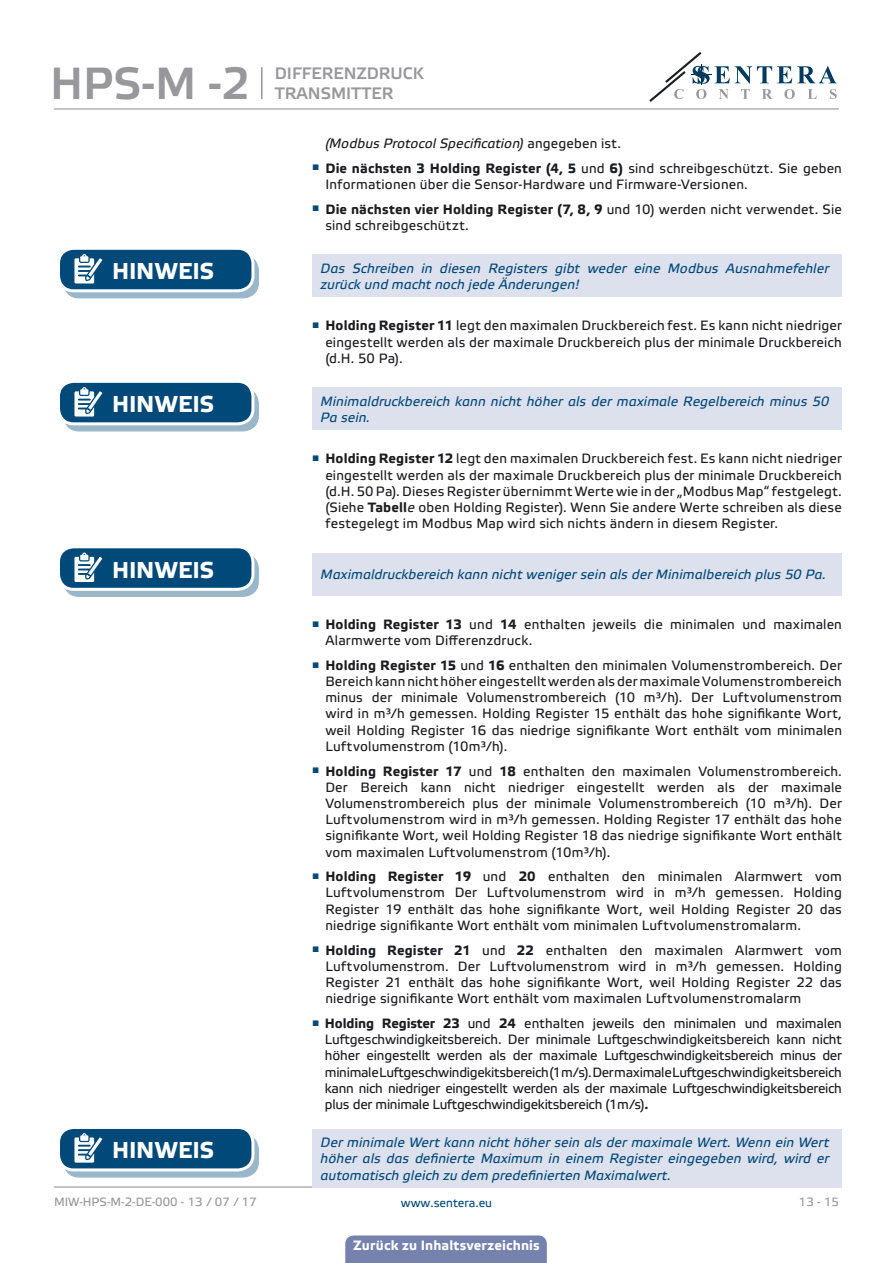
<style>
.page{position:relative;width:893px;height:1263px;background:#fff}
.page>*{position:absolute;margin:0;border:0;box-sizing:border-box;transform-origin:0 0}
.t1{font:45px "Etelka Medium Pro";color:#98989c}
.t2{font:700 22.95px "Etelka Text Pro";color:#fff}
.t3{font:16.5px "Etelka Medium Pro";color:#98989c}
.t4{font:13.5px/16.2px "Etelka Text Pro";letter-spacing:.015em;color:#1b1c20;text-align:justify}
.t5{font:italic 13.5px/16.2px "Etelka Text Pro";letter-spacing:.01em;color:#004978}
.t6{font:italic 13.5px "Etelka Text Pro";letter-spacing:.01em;color:#1b1c20}
.t7{font:700 13.5px "Etelka Text Pro";letter-spacing:.015em;color:#fff}
.t8{font:12px "Etelka Text Pro";color:#98989c}
.t9{font:12px "Etelka Text Pro";color:#004978}
.s1{font-style:normal}
.s2{font-weight:700}
.s3{font-style:italic}
</style>
<div class="page">
<hr style="left:54px;top:108px;width:785px;height:1px;background:#98989c">
<hr style="left:54px;top:1186px;width:785px;height:1px;background:#98989c">
<svg style="left:649px;top:52px;width:188px;height:50px"></svg>
<div style="left:345px;top:1235px;width:202px;height:28px;background:#7482ad"></div>
<svg style="left:64px;top:255px;width:194px;height:43px"></svg>
<div style="left:63px;top:255px;width:196px;height:43px;border:1px solid #004978;border-radius:15px"></div>
<div style="left:58px;top:248px;width:195px;height:43px;background:#004978;border-radius:15px"></div>
<div style="left:57px;top:247px;width:197px;height:45px;border:3px solid #fff;border-radius:15px"></div>
<svg style="left:74px;top:254px;width:34px;height:38px"></svg>
<div style="left:312px;top:254px;width:530px;height:43px;background:#dde0ed"></div>
<svg style="left:64px;top:388px;width:194px;height:43px"></svg>
<div style="left:63px;top:388px;width:196px;height:43px;border:1px solid #004978;border-radius:15px"></div>
<div style="left:58px;top:381px;width:195px;height:43px;background:#004978;border-radius:15px"></div>
<div style="left:57px;top:380px;width:197px;height:45px;border:3px solid #fff;border-radius:15px"></div>
<svg style="left:74px;top:387px;width:34px;height:38px"></svg>
<div style="left:312px;top:387px;width:530px;height:43px;background:#dde0ed"></div>
<div style="left:64px;top:554px;width:194px;height:42px;background:#9ab6c9;border-radius:15px"></div>
<div style="left:63px;top:553px;width:196px;height:44px;border:1px solid #004978;border-radius:15px"></div>
<div style="left:58px;top:547px;width:195px;height:42px;background:#004978;border-radius:15px"></div>
<div style="left:57px;top:545px;width:197px;height:46px;border:3px solid #fff;border-radius:15px"></div>
<svg style="left:74px;top:552px;width:34px;height:38px"></svg>
<div style="left:312px;top:553px;width:530px;height:43px;background:#dde0ed"></div>
<svg style="left:64px;top:1134px;width:194px;height:43px"></svg>
<div style="left:63px;top:1134px;width:196px;height:43px;border:1px solid #004978;border-radius:15px"></div>
<div style="left:58px;top:1127px;width:195px;height:43px;background:#004978;border-radius:15px"></div>
<div style="left:57px;top:1126px;width:197px;height:45px;border:3px solid #fff;border-radius:15px"></div>
<svg style="left:74px;top:1133px;width:34px;height:38px"></svg>
<div style="left:312px;top:1129px;width:530px;height:58px;background:#dde0ed"></div>
<hr style="left:261px;top:67px;width:2px;height:32px;background:#98989c">
<h1 class="t1" style="left:50px;top:59px;width:201px">HPS-M -2</h1>
<p class="t3" style="left:275px;top:64px;width:150px">DIFFERENZDRUCK</p>
<p class="t3" style="left:275px;top:84px;width:120px">TRANSMITTER</p>
<p class="t6" style="left:325px;top:136px;width:297px">(Modbus Protocol Specification) <span class="s1">angegeben ist.</span></p>
<p class="t4" style="left:325px;top:161px;width:518px;text-indent:-13px"><sup>■</sup> <span class="s2">Die nächsten 3 Holding Register (4, 5</span> und <span class="s2">6)</span> sind schreibgeschützt. Sie geben<br>Informationen über die Sensor-Hardware und Firmware-Versionen.</p>
<p class="t4" style="left:325px;top:202px;width:518px;text-indent:-13px"><sup>■</sup> <span class="s2">Die nächsten vier Holding Register (7, 8, 9</span> und 10) werden nicht verwendet. Sie sind schreibgeschützt.</p>
<h2 class="t2" style="left:112px;top:258px;width:104px">HINWEIS</h2>
<p class="t5" style="left:321px;top:261px;width:510px">Das Schreiben in diesen Registers gibt weder eine Modbus Ausnahmefehler zurück und macht noch jede Änderungen!</p>
<p class="t4" style="left:325px;top:318px;width:518px;text-indent:-13px"><sup>■</sup> <span class="s2">Holding Register 11</span> legt den maximalen Druckbereich fest. Es kann nicht niedriger eingestellt werden als der maximale Druckbereich plus der minimale Druckbereich (d.H. 50 Pa).</p>
<h2 class="t2" style="left:112px;top:391px;width:104px">HINWEIS</h2>
<p class="t5" style="left:321px;top:394px;width:510px">Minimaldruckbereich kann nicht höher als der maximale Regelbereich minus 50<br>Pa sein.</p>
<p class="t4" style="left:325px;top:451px;width:518px;text-indent:-13px"><sup>■</sup> <span class="s2">Holding Register 12</span> legt den maximalen Druckbereich fest. Es kann nicht niedriger eingestellt werden als der maximale Druckbereich plus der minimale Druckbereich (d.H. 50 Pa). Dieses Register übernimmt Werte wie in der „Modbus Map“ festgelegt. (Siehe <span class="s2">Tabell</span><span class="s3">e</span> oben Holding Register). Wenn Sie andere Werte schreiben als diese festegelegt im Modbus Map wird sich nichts ändern in diesem Register.</p>
<h2 class="t2" style="left:112px;top:557px;width:104px">HINWEIS</h2>
<p class="t5" style="left:321px;top:567px;width:507px">Maximaldruckbereich kann nicht weniger sein als der Minimalbereich plus 50 Pa.</p>
<p class="t4" style="left:325px;top:617px;width:518px;text-indent:-13px"><sup>■</sup> <span class="s2">Holding Register 13</span> und <span class="s2">14</span> enthalten jeweils die minimalen und maximalen<br>Alarmwerte vom Differenzdruck.</p>
<p class="t4" style="left:325px;top:658px;width:518px;text-indent:-13px"><sup>■</sup> <span class="s2">Holding Register 15</span> und <span class="s2">16</span> enthalten den minimalen Volumenstrombereich. Der Bereich kann nicht höher eingestellt werden als der maximale Volumenstrombereich minus der minimale Volumenstrombereich (10 m³/h). Der Luftvolumenstrom wird in m³/h gemessen. Holding Register 15 enthält das hohe signifikante Wort, weil Holding Register 16 das niedrige signifikante Wort enthält vom minimalen Luftvolumenstrom (10m³/h).</p>
<p class="t4" style="left:325px;top:764px;width:518px;text-indent:-13px"><sup>■</sup> <span class="s2">Holding Register 17</span> und <span class="s2">18</span> enthalten den maximalen Volumenstrombereich.<br>Der Bereich kann nicht niedriger eingestellt werden als der maximale Volumenstrombereich plus der minimale Volumenstrombereich (10 m³/h). Der Luftvolumenstrom wird in m³/h gemessen. Holding Register 17 enthält das hohe signifikante Wort, weil Holding Register 18 das niedrige signifikante Wort enthält vom maximalen Luftvolumenstrom (10m³/h).</p>
<p class="t4" style="left:325px;top:869px;width:518px;text-indent:-13px"><sup>■</sup> <span class="s2">Holding Register 19</span> und <span class="s2">20</span> enthalten den minimalen Alarmwert vom Luftvolumenstrom Der Luftvolumenstrom wird in m³/h gemessen. Holding Register 19 enthält das hohe signifikante Wort, weil Holding Register 20 das niedrige signifikante Wort enthält vom minimalen Luftvolumenstromalarm.</p>
<p class="t4" style="left:325px;top:943px;width:518px;text-indent:-13px"><sup>■</sup> <span class="s2">Holding Register 21</span> und <span class="s2">22</span> enthalten den maximalen Alarmwert vom Luftvolumenstrom. Der Luftvolumenstrom wird in m³/h gemessen. Holding Register 21 enthält das hohe signifikante Wort, weil Holding Register 22 das niedrige signifikante Wort enthält vom maximalen Luftvolumenstromalarm</p>
<p class="t4" style="left:325px;top:1016px;width:519px;text-indent:-13px"><sup>■</sup> <span class="s2">Holding Register 23</span> und <span class="s2">24</span> enthalten jeweils den minimalen und maximalen Luftgeschwindigkeitsbereich. Der minimale Luftgeschwindigkeitsbereich kann nicht höher eingestellt werden als der maximale Luftgeschwindigkeitsbereich minus der minimale Luftgeschwindigekitsbereich (1m/s). Der maximale Luftgeschwindigkeitsbereich kann nich niedriger eingestellt werden als der maximale Luftgeschwindigkeitsbereich plus der minimale Luftgeschwindigekitsbereich (1m/s)<span class="s2">.</span></p>
<h2 class="t2" style="left:112px;top:1137px;width:104px">HINWEIS</h2>
<p class="t5" style="left:321px;top:1135px;width:510px;text-align:justify">Der minimale Wert kann nicht höher sein als der maximale Wert. Wenn ein Wert höher als das definierte Maximum in einem Register eingegeben wird, wird er automatisch gleich zu dem predefinierten Maximalwert.</p>
<p class="t8" style="left:54px;top:1195px;width:204px">MIW-HPS-M-2-DE-000 - 13 / 07 / 17</p>
<p class="t9" style="left:401px;top:1196px;width:93px">www.sentera.eu</p>
<p class="t8" style="left:799px;top:1195px;width:42px">13 - 15</p>
<p class="t7" style="left:353px;top:1238px;width:188px">Zurück zu Inhaltsverzeichnis</p>
</div>
